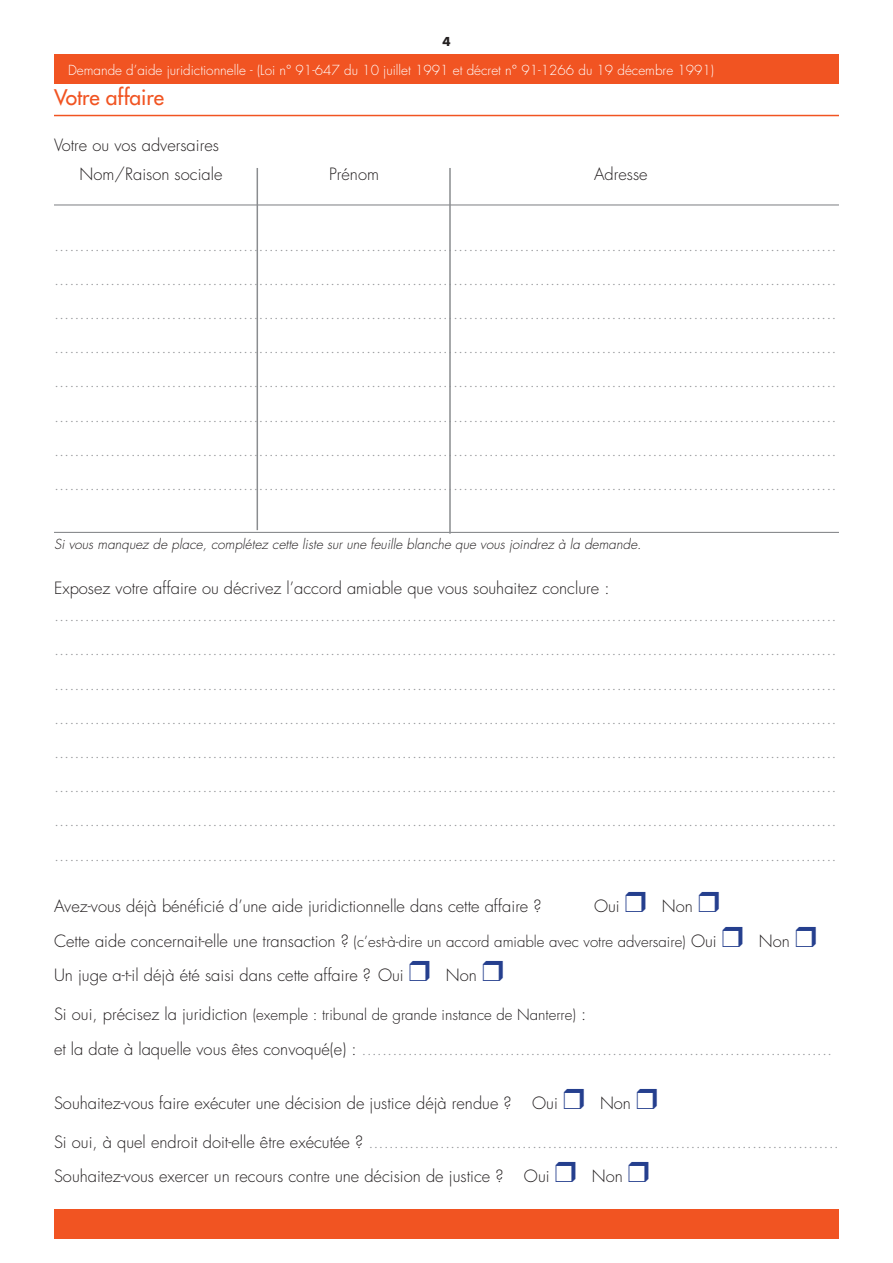
<style>
.page{position:relative;width:893px;height:1263px;background:#fff}
.page>*{position:absolute;margin:0;border:0;box-sizing:border-box;transform-origin:0 0}
.t1{font:21px "Futura";color:#f15422}
.t2{font:300 16.5px "Futura";color:#939598}
.t3{font:300 16.5px "Futura";color:#231f20}
.t4{font:300 15px "Futura";color:#231f20}
.t5{font:300 13.5px "Futura";color:#fff}
.t6{font:italic 300 13.5px "Futura";color:#231f20}
.t7{font:700 12px "Futura";color:#231f20}
.s1{font-size:16.5px}
.s2{color:#231f20}
</style>
<div class="page">
<div style="left:54px;top:54px;width:785px;height:30px;background:#f15422"></div>
<hr style="left:54px;top:115px;width:785px;height:1px;background:#f15422">
<hr style="left:54px;top:204px;width:785px;height:2px;background:#8a8c8f">
<hr style="left:54px;top:532px;width:785px;height:1px;background:#8a8c8f">
<hr style="left:257px;top:168px;width:1px;height:362px;background:#8a8c8f">
<hr style="left:449px;top:168px;width:2px;height:366px;background:#8a8c8f">
<div style="left:54px;top:1209px;width:785px;height:29px;background:#f15422"></div>
<p class="t7" style="left:442px;top:33px;width:10px">4</p>
<p class="t5" style="left:68px;top:61px;width:648px">Demande d’aide juridictionnelle - (Loi n° 91-647 du 10 juillet 1991 et décret n° 91-1266 du 19 décembre 1991)</p>
<p class="t1" style="left:54px;top:84px;width:112px">Votre affaire</p>
<p class="t3" style="left:54px;top:134px;width:166px">Votre ou vos adversaires</p>
<p class="t3" style="left:80px;top:163px;width:144px">Nom/Raison sociale</p>
<p class="t3" style="left:329px;top:163px;width:51px">Prénom</p>
<p class="t3" style="left:594px;top:163px;width:55px">Adresse</p>
<p class="t2" style="left:54px;top:234px;width:784px">.........................................................................................................................................................</p>
<p class="t2" style="left:54px;top:268px;width:784px">.........................................................................................................................................................</p>
<p class="t2" style="left:54px;top:302px;width:784px">.........................................................................................................................................................</p>
<p class="t2" style="left:54px;top:337px;width:784px">.........................................................................................................................................................</p>
<p class="t2" style="left:54px;top:371px;width:784px">.........................................................................................................................................................</p>
<p class="t2" style="left:54px;top:405px;width:784px">.........................................................................................................................................................</p>
<p class="t2" style="left:54px;top:439px;width:784px">.........................................................................................................................................................</p>
<p class="t2" style="left:54px;top:473px;width:784px">.........................................................................................................................................................</p>
<p class="t6" style="left:54px;top:536px;width:589px">Si vous manquez de place, complétez cette liste sur une feuille blanche que vous joindrez à la demande.</p>
<p class="t3" style="left:54px;top:577px;width:557px">Exposez votre affaire ou décrivez l’accord amiable que vous souhaitez conclure :</p>
<p class="t2" style="left:54px;top:605px;width:784px">.........................................................................................................................................................</p>
<p class="t2" style="left:54px;top:639px;width:784px">.........................................................................................................................................................</p>
<p class="t2" style="left:54px;top:673px;width:784px">.........................................................................................................................................................</p>
<p class="t2" style="left:54px;top:707px;width:784px">.........................................................................................................................................................</p>
<p class="t2" style="left:54px;top:741px;width:784px">.........................................................................................................................................................</p>
<p class="t2" style="left:54px;top:776px;width:784px">.........................................................................................................................................................</p>
<p class="t2" style="left:54px;top:810px;width:784px">.........................................................................................................................................................</p>
<p class="t2" style="left:54px;top:844px;width:784px">.........................................................................................................................................................</p>
<p class="t3" style="left:54px;top:896px;width:489px">Avez-vous déjà bénéficié d’une aide juridictionnelle dans cette affaire ?</p>
<p class="t3" style="left:594px;top:896px;width:27px">Oui</p>
<p class="t3" style="left:662px;top:896px;width:33px">Non</p>
<p class="t4" style="left:54px;top:931px;width:664px"><span class="s1">Cette aide concernait-elle une transaction ?</span> (c’est-à-dire un accord amiable avec votre adversaire) <span class="s1">Oui</span></p>
<p class="t3" style="left:759px;top:930px;width:33px">Non</p>
<p class="t3" style="left:54px;top:964px;width:351px">Un juge a-t-il déjà été saisi dans cette affaire ? Oui</p>
<p class="t3" style="left:446px;top:964px;width:33px">Non</p>
<p class="t4" style="left:54px;top:1005px;width:534px"><span class="s1">Si oui, précisez la juridiction</span> (exemple : tribunal de grande instance de Nanterre) <span class="s1">:</span></p>
<p class="t2" style="left:54px;top:1038px;width:780px"><span class="s2">et la date à laquelle vous êtes convoqué(e) :</span> ............................................................................................</p>
<p class="t3" style="left:54px;top:1092px;width:505px">Souhaitez-vous faire exécuter une décision de justice déjà rendue ? Oui</p>
<p class="t3" style="left:600px;top:1092px;width:33px">Non</p>
<p class="t2" style="left:54px;top:1132px;width:786px"><span class="s2">Si oui, à quel endroit doit-elle être exécutée ?</span> ............................................................................................</p>
<p class="t3" style="left:54px;top:1166px;width:497px">Souhaitez-vous exercer un recours contre une décision de justice ? Oui</p>
<p class="t3" style="left:592px;top:1166px;width:33px">Non</p>
</div>
